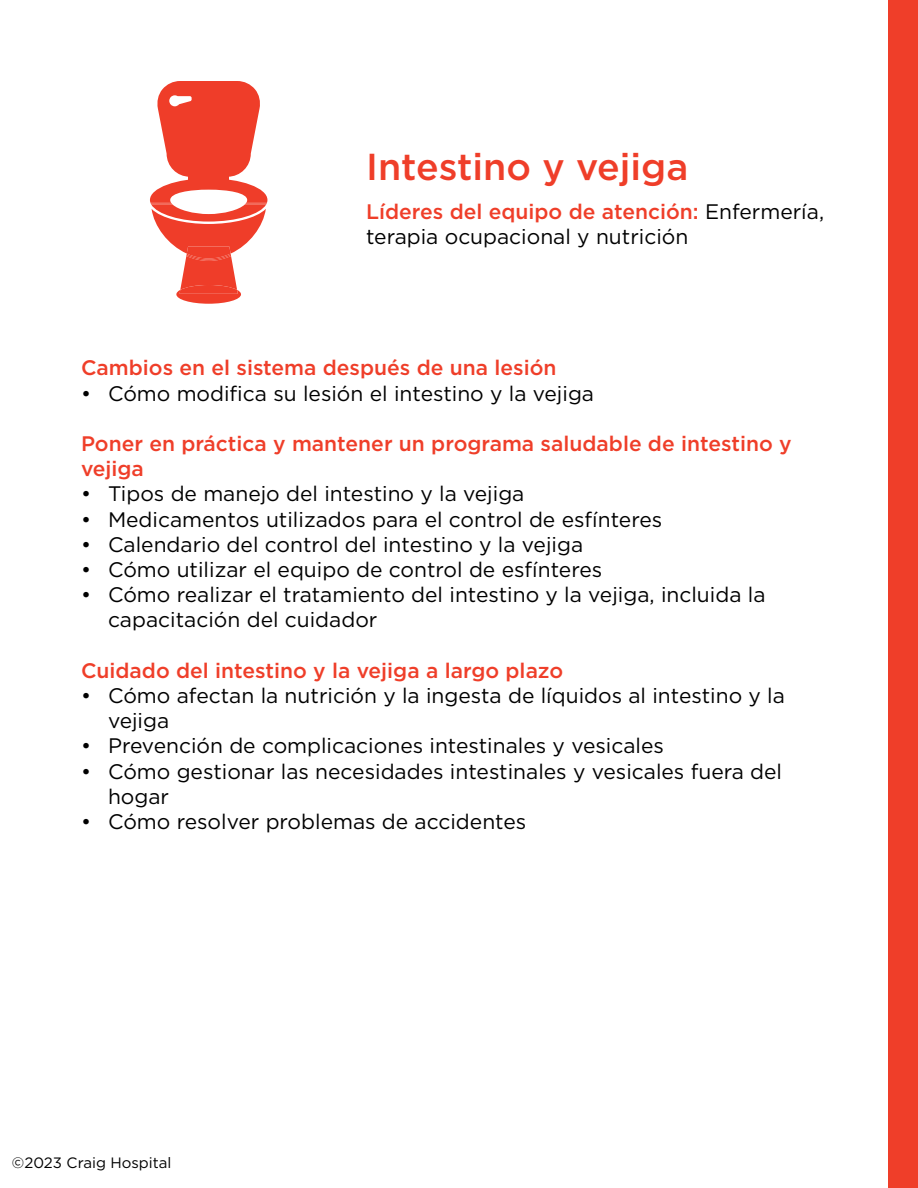
<style>
.page{position:relative;width:918px;height:1188px;background:#fff}
.page>*{position:absolute;margin:0;border:0;box-sizing:border-box;transform-origin:0 0}
.t1{font:500 37.5px "Gotham";color:#ef3e29}
.t2{font:21px/25.2px "Gotham";color:#000}
.t3{font:500 21px/25.2px "Gotham";color:#ef3e29}
.t4{font:15px "Gotham";color:#000}
.s1{font-weight:500;color:#ef3e29}
</style>
<div class="page">
<div style="left:889px;top:0;width:29px;height:1188px;background:#ef3e29"></div>
<svg style="left:150px;top:81px;width:117px;height:223px"></svg>
<h1 class="t1" style="left:366px;top:142px;width:324px">Intestino y vejiga</h1>
<p class="t2" style="left:366px;top:198px;width:460px"><span class="s1">Líderes del equipo de atención:</span> Enfermería, terapia ocupacional y nutrición</p>
<p class="t3" style="left:81px;top:355px;width:477px">Cambios en el sistema después de una lesión</p>
<p class="t2" style="left:81px;top:380px;width:515px">• Cómo modifica su lesión el intestino y la vejiga</p>
<p class="t3" style="left:81px;top:431px;width:712px">Poner en práctica y mantener un programa saludable de intestino y vejiga</p>
<p class="t2" style="left:81px;top:481px;width:445px">• Tipos de manejo del intestino y la vejiga</p>
<p class="t2" style="left:81px;top:506px;width:583px">• Medicamentos utilizados para el control de esfínteres</p>
<p class="t2" style="left:81px;top:531px;width:504px">• Calendario del control del intestino y la vejiga</p>
<p class="t2" style="left:81px;top:556px;width:523px">• Cómo utilizar el equipo de control de esfínteres</p>
<p class="t2" style="left:108px;top:582px;width:659px;text-indent:-27px">• Cómo realizar el tratamiento del intestino y la vejiga, incluida la capacitación del cuidador</p>
<p class="t3" style="left:81px;top:657px;width:484px">Cuidado del intestino y la vejiga a largo plazo</p>
<p class="t2" style="left:108px;top:682px;width:678px;text-indent:-27px">• Cómo afectan la nutrición y la ingesta de líquidos al intestino y la vejiga</p>
<p class="t2" style="left:81px;top:733px;width:585px">• Prevención de complicaciones intestinales y vesicales</p>
<p class="t2" style="left:108px;top:758px;width:676px;text-indent:-27px">• Cómo gestionar las necesidades intestinales y vesicales fuera del hogar</p>
<p class="t2" style="left:81px;top:808px;width:447px">• Cómo resolver problemas de accidentes</p>
<p class="t4" style="left:12px;top:1154px;width:161px">©2023 Craig Hospital</p>
</div>
